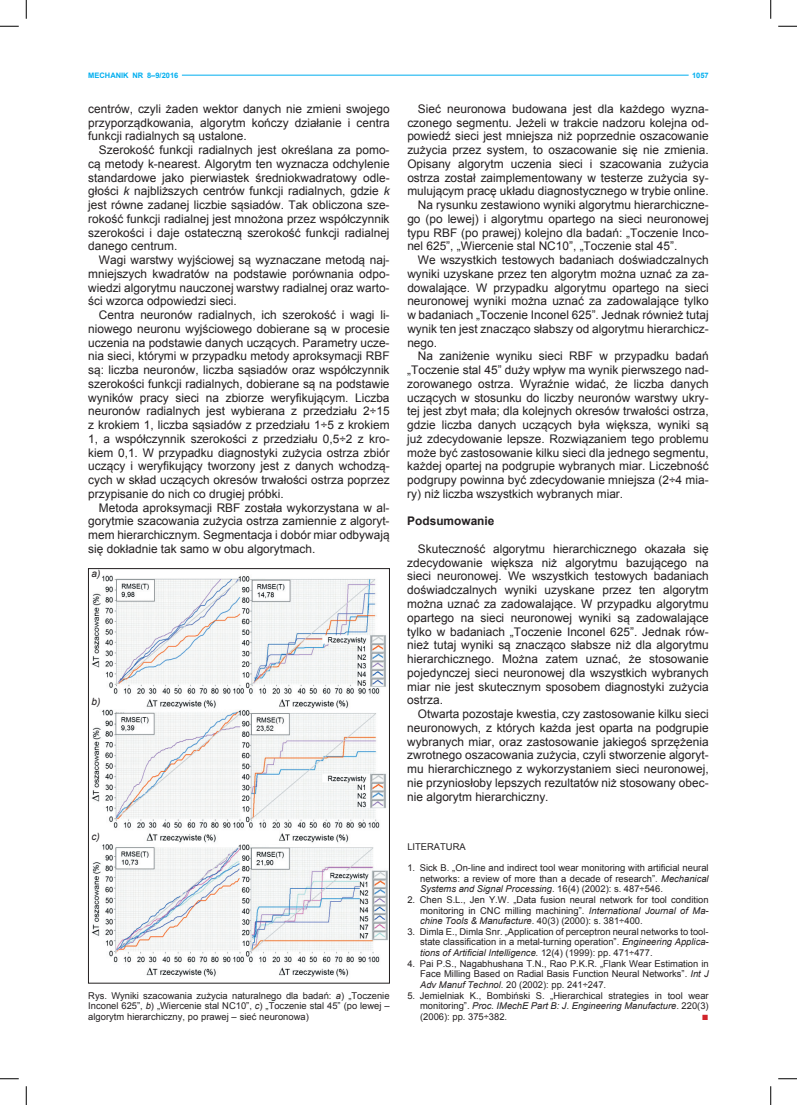
<style>
.page{position:relative;width:797px;height:1105px;background:#fff}
.page>*{position:absolute;margin:0;border:0;box-sizing:border-box;transform-origin:0 0}
.t1{font:11.88px/13.8px "Arial";color:#231f20;text-align:justify}
.t2{font:700 11.88px "Arial";color:#231f20}
.t3{font:11.25px "Arial";color:#d1232a}
.t4{font:italic 10px "Arial";color:#231f20}
.t5{font:9.38px/10.6px "Arial";color:#231f20;text-align:justify}
.t6{font:700 7.5px "Arial";color:#00aeef}
.s1{font-style:italic}
</style>
<div class="page">
<img style="left:91px;top:575px;width:296px;height:402px">
<div style="left:88px;top:568px;width:301px;height:415px;border:1px solid #231f20"></div>
<hr style="left:182px;top:75px;width:506px;height:1px;background:#00aeef">
<svg style="left:0;top:25px;width:19px;height:2px"></svg>
<svg style="left:778px;top:25px;width:19px;height:2px"></svg>
<svg style="left:0;top:1078px;width:19px;height:1px"></svg>
<svg style="left:778px;top:1078px;width:19px;height:1px"></svg>
<svg style="left:25px;top:0;width:2px;height:19px"></svg>
<svg style="left:25px;top:1086px;width:2px;height:19px"></svg>
<svg style="left:770px;top:0;width:1px;height:19px"></svg>
<svg style="left:770px;top:1086px;width:1px;height:19px"></svg>
<p class="t6" style="left:88px;top:70px;width:92px">MECHANIK NR 8–9/2016</p>
<p class="t6" style="left:692px;top:70px;width:18px">1057</p>
<p class="t1" style="left:88px;top:102px;width:303px">centrów, czyli żaden wektor danych nie zmieni swojego przyporządkowania, algorytm kończy działanie i centra funkcji radialnych są ustalone.</p>
<p class="t1" style="left:88px;top:143px;width:303px;text-indent:11px">Szerokość funkcji radialnych jest określana za pomo&shy;cą metody k-nearest. Algorytm ten wyznacza odchylenie standardowe jako pierwiastek średniokwadratowy odle&shy;głości <span class="s1">k</span> najbliższych centrów funkcji radialnych, gdzie <span class="s1">k </span>jest równe zadanej liczbie sąsiadów. Tak obliczona sze&shy;rokość funkcji radialnej jest mnożona przez współczynnik szerokości i daje ostateczną szerokość funkcji radialnej danego centrum.</p>
<p class="t1" style="left:88px;top:253px;width:303px;text-indent:11px">Wagi warstwy wyjściowej są wyznaczane metodą naj&shy;mniejszych kwadratów na podstawie porównania odpo&shy;wiedzi algorytmu nauczonej warstwy radialnej oraz warto&shy;ści wzorca odpowiedzi sieci.</p>
<p class="t1" style="left:88px;top:308px;width:303px;text-indent:11px">Centra neuronów radialnych, ich szerokość i wagi li&shy;niowego neuronu wyjściowego dobierane są w procesie uczenia na podstawie danych uczących. Parametry ucze&shy;nia sieci, którymi w przypadku metody aproksymacji RBF są: liczba neuronów, liczba sąsiadów oraz współczynnik szerokości funkcji radialnych, dobierane są na podstawie wyników pracy sieci na zbiorze weryfikującym. Liczba neuronów radialnych jest wybierana z przedziału 2÷15 z krokiem 1, liczba sąsiadów z przedziału 1÷5 z krokiem 1, a współczynnik szerokości z przedziału 0,5÷2 z kro&shy;kiem 0,1. W przypadku diagnostyki zużycia ostrza zbiór uczący i weryfikujący tworzony jest z danych wchodzą&shy;cych w skład uczących okresów trwałości ostrza poprzez przypisanie do nich co drugiej próbki.</p>
<p class="t1" style="left:88px;top:501px;width:303px;text-indent:11px">Metoda aproksymacji RBF została wykorzystana w al&shy;gorytmie szacowania zużycia ostrza zamiennie z algoryt&shy;mem hierarchicznym. Segmentacja i dobór miar odbywają się dokładnie tak samo w obu algorytmach.</p>
<p class="t4" style="left:91px;top:567px;width:10px">a)</p>
<p class="t4" style="left:91px;top:695px;width:10px">b)</p>
<p class="t4" style="left:91px;top:830px;width:10px">c)</p>
<p class="t5" style="left:88px;top:990px;width:303px">Rys. Wyniki szacowania zużycia naturalnego dla badań: <span class="s1">a</span>) „Toczenie Inconel 625”, <span class="s1">b</span>) „Wiercenie stal NC10”, <span class="s1">c</span>) „Toczenie stal 45” (po lewej – algorytm hierarchiczny, po prawej – sieć neuronowa)</p>
<p class="t1" style="left:418px;top:102px;width:292px">Sieć neuronowa budowana jest dla każdego wyzna-</p>
<p class="t1" style="left:407px;top:116px;width:303px">czonego segmentu. Jeżeli w trakcie nadzoru kolejna od-</p>
<p class="t1" style="left:407px;top:129px;width:303px">powiedź sieci jest mniejsza niż poprzednie oszacowanie</p>
<p class="t1" style="left:407px;top:143px;width:303px">zużycia przez system, to oszacowanie się nie zmienia.</p>
<p class="t1" style="left:407px;top:157px;width:303px">Opisany algorytm uczenia sieci i szacowania zużycia</p>
<p class="t1" style="left:407px;top:171px;width:303px">ostrza został zaimplementowany w testerze zużycia sy-</p>
<p class="t1" style="left:407px;top:184px;width:303px">mulującym pracę układu diagnostycznego w trybie online.</p>
<p class="t1" style="left:418px;top:198px;width:292px">Na rysunku zestawiono wyniki algorytmu hierarchiczne-</p>
<p class="t1" style="left:407px;top:212px;width:303px">go (po lewej) i algorytmu opartego na sieci neuronowej</p>
<p class="t1" style="left:407px;top:226px;width:303px">typu RBF (po prawej) kolejno dla badań: „Toczenie Inco-</p>
<p class="t1" style="left:407px;top:239px;width:271px">nel 625”, „Wiercenie stal NC10”, „Toczenie stal 45”.</p>
<p class="t1" style="left:418px;top:253px;width:292px">We wszystkich testowych badaniach doświadczalnych</p>
<p class="t1" style="left:407px;top:267px;width:303px">wyniki uzyskane przez ten algorytm można uznać za za-</p>
<p class="t1" style="left:407px;top:281px;width:303px">dowalające. W przypadku algorytmu opartego na sieci</p>
<p class="t1" style="left:407px;top:294px;width:303px">neuronowej wyniki można uznać za zadowalające tylko</p>
<p class="t1" style="left:407px;top:308px;width:303px">w badaniach „Toczenie Inconel 625”. Jednak również tutaj</p>
<p class="t1" style="left:407px;top:322px;width:303px">wynik ten jest znacząco słabszy od algorytmu hierarchicz-</p>
<p class="t1" style="left:407px;top:336px;width:31px">nego.</p>
<p class="t1" style="left:418px;top:349px;width:292px">Na zaniżenie wyniku sieci RBF w przypadku badań</p>
<p class="t1" style="left:407px;top:363px;width:303px">„Toczenie stal 45” duży wpływ ma wynik pierwszego nad-</p>
<p class="t1" style="left:407px;top:377px;width:303px">zorowanego ostrza. Wyraźnie widać, że liczba danych</p>
<p class="t1" style="left:407px;top:391px;width:303px">uczących w stosunku do liczby neuronów warstwy ukry-</p>
<p class="t1" style="left:407px;top:404px;width:303px">tej jest zbyt mała; dla kolejnych okresów trwałości ostrza,</p>
<p class="t1" style="left:407px;top:418px;width:303px">gdzie liczba danych uczących była większa, wyniki są</p>
<p class="t1" style="left:407px;top:432px;width:303px">już zdecydowanie lepsze. Rozwiązaniem tego problemu</p>
<p class="t1" style="left:407px;top:446px;width:303px">może być zastosowanie kilku sieci dla jednego segmentu,</p>
<p class="t1" style="left:407px;top:459px;width:303px">każdej opartej na podgrupie wybranych miar. Liczebność</p>
<p class="t1" style="left:407px;top:473px;width:303px">podgrupy powinna być zdecydowanie mniejsza (2÷4 mia-</p>
<p class="t1" style="left:407px;top:487px;width:217px">ry) niż liczba wszystkich wybranych miar.</p>
<p class="t2" style="left:407px;top:513px;width:89px">Podsumowanie</p>
<p class="t1" style="left:407px;top:542px;width:303px;text-indent:11px">Skuteczność algorytmu hierarchicznego okazała się zdecydowanie większa niż algorytmu bazującego na sieci neuronowej. We wszystkich testowych badaniach doświadczalnych wyniki uzyskane przez ten algorytm można uznać za zadowalające. W przypadku algorytmu opartego na sieci neuronowej wyniki są zadowalające tylko w badaniach „Toczenie Inconel 625”. Jednak rów&shy;nież tutaj wyniki są znacząco słabsze niż dla algorytmu hierarchicznego. Można zatem uznać, że stosowanie pojedynczej sieci neuronowej dla wszystkich wybranych miar nie jest skutecznym sposobem diagnostyki zużycia ostrza.</p>
<p class="t1" style="left:407px;top:707px;width:303px;text-indent:11px">Otwarta pozostaje kwestia, czy zastosowanie kilku sieci neuronowych, z których każda jest oparta na podgrupie wybranych miar, oraz zastosowanie jakiegoś sprzężenia zwrotnego oszacowania zużycia, czyli stworzenie algoryt&shy;mu hierarchicznego z wykorzystaniem sieci neuronowej, nie przyniosłoby lepszych rezultatów niż stosowany obec&shy;nie algorytm hierarchiczny.</p>
<p class="t5" style="left:407px;top:841px;width:60px">LITERATURA</p>
<p class="t5" style="left:420px;top:862px;width:290px;text-indent:-13px">1. Sick B. „On-line and indirect tool wear monitoring with artificial neural networks: a review of more than a decade of research”. <span class="s1">Mechanical Systems and Signal Processing</span>. 16(4) (2002): s. 487÷546.</p>
<p class="t5" style="left:420px;top:894px;width:290px;text-indent:-13px">2. Chen S.L., Jen Y.W. „Data fusion neural network for tool condition monitoring in CNC milling machining”. <span class="s1">International Journal of Ma&shy;chine Tools &amp; Manufacture</span>. 40(3) (2000): s. 381÷400.</p>
<p class="t5" style="left:420px;top:926px;width:290px;text-indent:-13px">3. Dimla E., Dimla Snr. „Application of perceptron neural networks to tool&shy;state classification in a metal-turning operation”. <span class="s1">Engineering Applica&shy;tions of Artificial Intelligence.</span> 12(4) (1999): pp. 471÷477.</p>
<p class="t5" style="left:420px;top:958px;width:290px;text-indent:-13px">4. Pai P.S., Nagabhushana T.N., Rao P.K.R. „Flank Wear Estimation in Face Milling Based on Radial Basis Function Neural Networks”. <span class="s1">Int J Adv Manuf Technol</span>. 20 (2002): pp. 241÷247.</p>
<p class="t5" style="left:420px;top:990px;width:290px;text-indent:-13px">5. Jemielniak K., Bombiński S. „Hierarchical strategies in tool wear monitoring”. <span class="s1">Proc. IMechE Part B: J. Engineering Manufacture</span>. 220(3) (2006): pp. 375÷382.</p>
<p class="t3" style="left:702px;top:1008px;width:8px">■</p>
</div>
